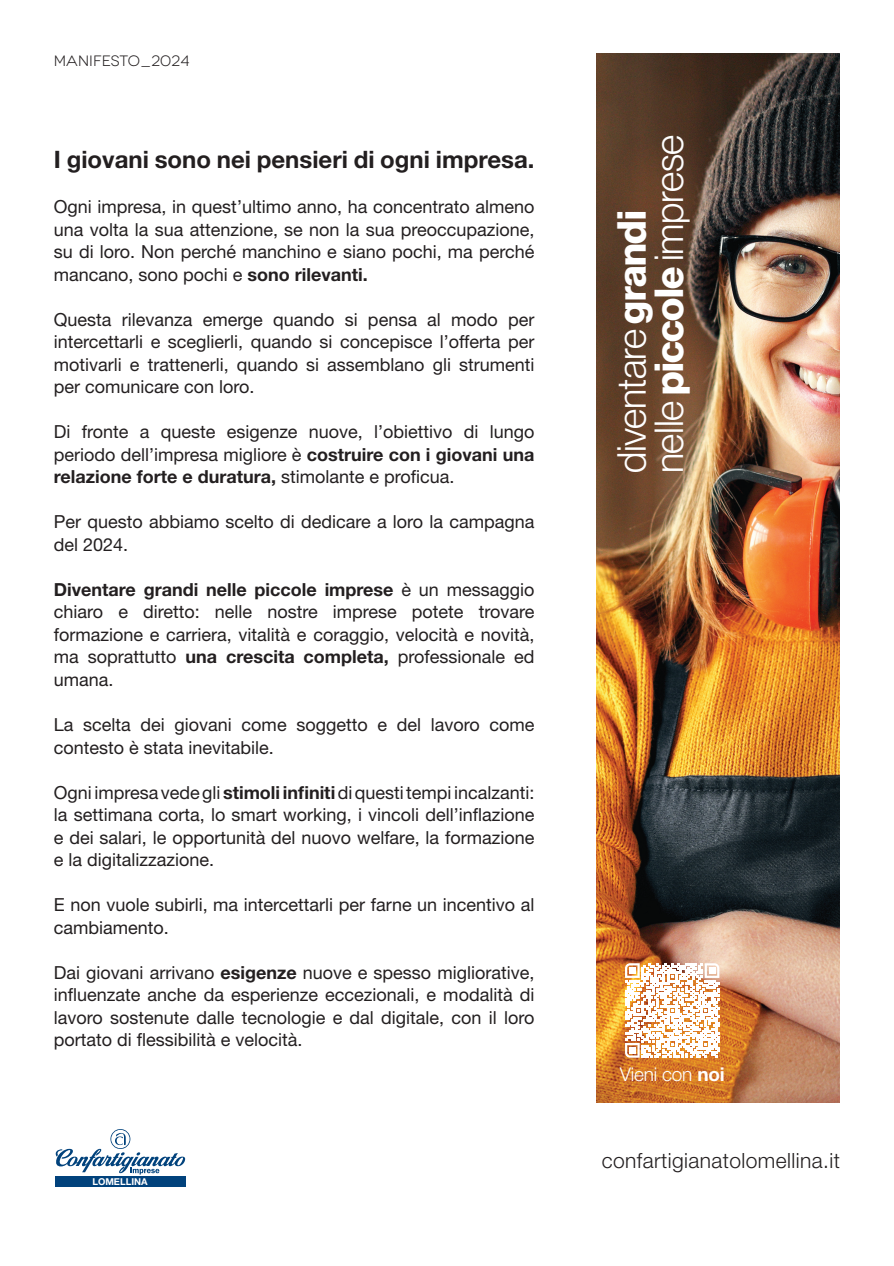
<style>
.page{position:relative;width:894px;height:1266px;background:#fff}
.page>*{position:absolute;margin:0;border:0;box-sizing:border-box;transform-origin:0 0}
.t1{font:39.75px "N Haas Grotesk DS Pro 45 Lt";letter-spacing:-.01em;color:#fff}
.t2{font:700 24px "Helvetica Neue LT Std";color:#231f20}
.t3{font:300 21px "Helvetica Neue LT Std";letter-spacing:.02em;color:#231f20}
.t4{font:300 19.05px "Helvetica Neue LT Std";letter-spacing:-.01em;color:#fff}
.t5{font:18px/22.5px "Helvetica Neue LT Std";color:#231f20;text-align:justify}
.t6{font:15px "Novecentowide";color:#231f20}
.t7{font:700 9.45px "Helvetica Neue LT Std";color:#fff}
.s1{font-weight:700}
.s2{font-family:"N Haas Grotesk DS Pro 75 Bd"}
</style>
<div class="page">
<img style="left:597px;top:54px;width:243px;height:1047px">
<svg style="left:55px;top:1129px;width:131px;height:45px"></svg>
<div style="left:55px;top:1176px;width:130px;height:10px;background:#01427c"></div>
<svg style="left:625px;top:963px;width:94px;height:94px"></svg>
<div style="left:629px;top:1046px;width:6px;height:7px;background:#fff"></div>
<p class="t6" style="left:54px;top:52px;width:137px">MANIFESTO_2024</p>
<p class="t2" style="left:54px;top:145px;width:482px">I giovani sono nei pensieri di ogni impresa.</p>
<p class="t5" style="left:54px;top:195px;width:482px">Ogni impresa, in quest’ultimo anno, ha concentrato almeno una volta la sua attenzione, se non la sua preoccupazione, su di loro. Non perché manchino e siano pochi, ma perché mancano, sono pochi e <span class="s1">sono rilevanti.</span></p>
<p class="t5" style="left:54px;top:308px;width:482px">Questa rilevanza emerge quando si pensa al modo per intercettarli e sceglierli, quando si concepisce l’offerta per motivarli e trattenerli, quando si assemblano gli strumenti per comunicare con loro.</p>
<p class="t5" style="left:54px;top:420px;width:482px">Di fronte a queste esigenze nuove, l’obiettivo di lungo periodo dell’impresa migliore è <span class="s1">costruire con i giovani una relazione forte e duratura,</span> stimolante e proficua.</p>
<p class="t5" style="left:54px;top:510px;width:482px">Per questo abbiamo scelto di dedicare a loro la campagna del 2024.</p>
<p class="t5" style="left:54px;top:578px;width:482px"><span class="s1">Diventare grandi nelle piccole imprese</span> è un messaggio chiaro e diretto: nelle nostre imprese potete trovare formazione e carriera, vitalità e coraggio, velocità e novità, ma soprattutto <span class="s1">una crescita completa,</span> professionale ed umana.</p>
<p class="t5" style="left:54px;top:713px;width:482px">La scelta dei giovani come soggetto e del lavoro come contesto è stata inevitabile.</p>
<p class="t5" style="left:54px;top:780px;width:482px">Ogni impresa vede gli <span class="s1">stimoli infiniti</span> di questi tempi incalzanti: la settimana corta, lo smart working, i vincoli dell’inflazione e dei salari, le opportunità del nuovo welfare, la formazione e la digitalizzazione.</p>
<p class="t5" style="left:54px;top:893px;width:482px">E non vuole subirli, ma intercettarli per farne un incentivo al cambiamento.</p>
<p class="t5" style="left:54px;top:960px;width:482px">Dai giovani arrivano <span class="s1">esigenze</span> nuove e spesso migliorative, influenzate anche da esperienze eccezionali, e modalità di lavoro sostenute dalle tecnologie e dal digitale, con il loro portato di flessibilità e velocità.</p>
<p class="t7" style="left:92px;top:1175px;width:57px">LOMELLINA</p>
<p class="t1" style="left:647px;top:473px;width:340px;rotate:-90deg">nelle <span class="s2">piccole</span> imprese</p>
<p class="t1" style="left:609px;top:473px;width:264px;rotate:-90deg">diventare <span class="s2">grandi</span></p>
<p class="t4" style="left:620px;top:1062px;width:107px">Vieni con <span class="s1">noi</span></p>
<p class="t3" style="left:602px;top:1147px;width:240px">confartigianatolomellina.it</p>
</div>
